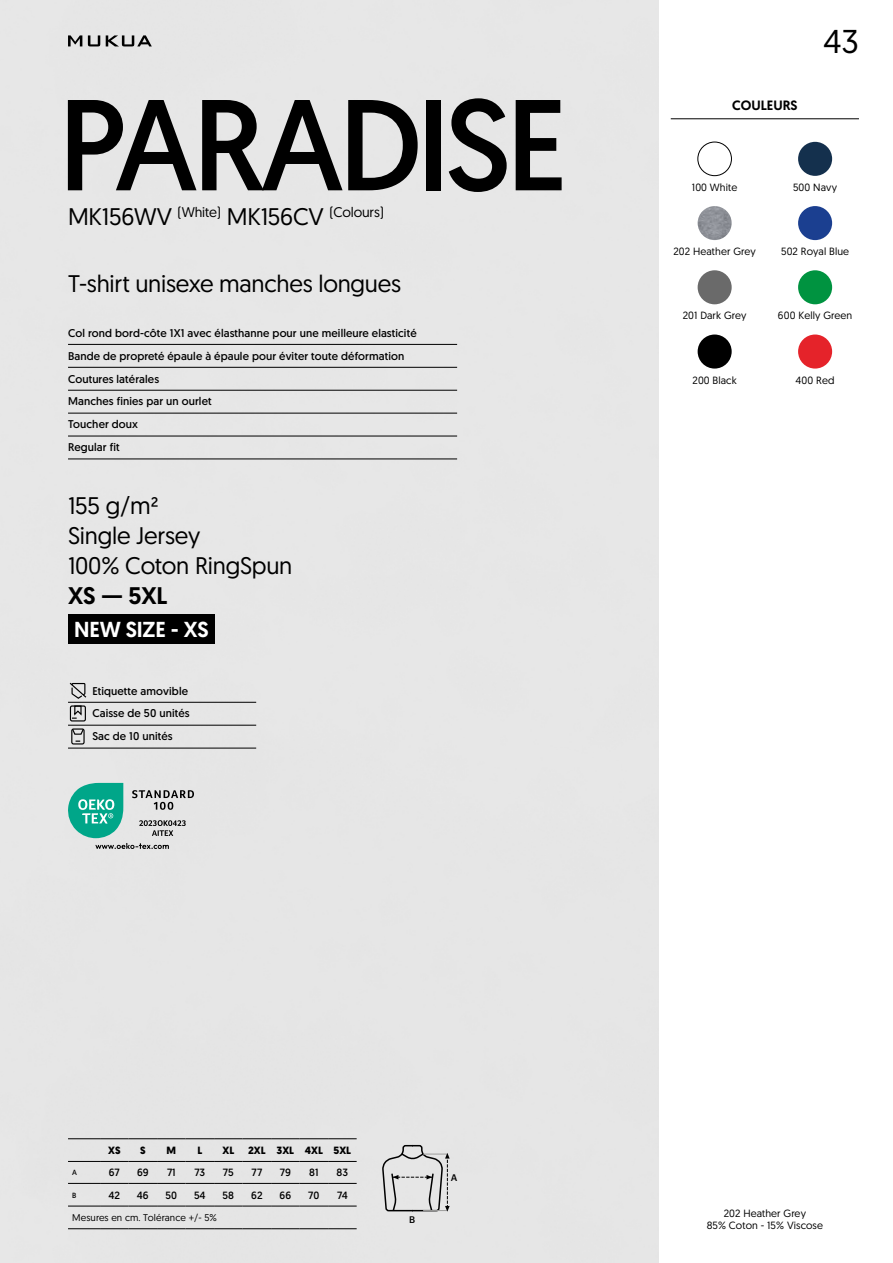
<style>
.page{position:relative;width:893px;height:1263px;background:#fff}
.page>*{position:absolute;margin:0;border:0;box-sizing:border-box;transform-origin:0 0}
.t1{font:129px "Geomanist";letter-spacing:-.04em;color:#000}
.t2{font:33px "Geomanist";color:#000}
.t3{font:24px/30px "Geomanist";letter-spacing:-.01em;color:#000}
.t4{font:500 24px "Geomanist";color:#000}
.t5{font:500 21.6px "Geomanist";letter-spacing:-.01em;color:#fff}
.t6{font:13.95px "Geomanist";letter-spacing:-.01em;color:#000}
.t7{font:500 13.5px "Geomanist";color:#000}
.t8{font:11.25px/23px "Geomanist";letter-spacing:.01em;color:#000}
.t9{font:10.5px/12px "Geomanist";letter-spacing:.01em;color:#000;text-align:center}
.t10{font:10.5px "Geomanist";color:#000}
.t11{font:700 10.5px "Geomanist";color:#000}
.t12{font:9.75px "Geomanist";letter-spacing:.01em;color:#000}
.t13{font:500 9.45px "Graphik";color:#000}
.t14{font:7.5px "Geomanist";color:#000}
.s1{font-size:24px}
</style>
<div class="page">
<div style="left:0;top:0;width:658px;height:1263px;background:#e6e6e6"></div>
<svg style="left:88px;top:35px;width:12px;height:11px"></svg>
<svg style="left:106px;top:35px;width:46px;height:11px"></svg>
<svg style="left:68px;top:35px;width:14px;height:11px"></svg>
<div style="left:698px;top:142px;width:34px;height:34px;border:1px solid #000;border-radius:50%"></div>
<div style="left:698px;top:334px;width:34px;height:35px;background:#000;border-radius:50%"></div>
<div style="left:698px;top:270px;width:34px;height:34px;background:#6a6a6a;border-radius:50%"></div>
<div style="left:798px;top:206px;width:34px;height:34px;background:#1b3f90;border-radius:50%"></div>
<div style="left:798px;top:270px;width:34px;height:34px;background:#009340;border-radius:50%"></div>
<div style="left:798px;top:334px;width:34px;height:35px;background:#e5232a;border-radius:50%"></div>
<div style="left:798px;top:142px;width:34px;height:34px;background:#14304d;border-radius:50%"></div>
<img style="left:698px;top:206px;width:34px;height:34px;border-radius:17px">
<svg style="left:381px;top:1144px;width:69px;height:68px;background:#c9c9c9"></svg>
<svg style="left:67px;top:783px;width:127px;height:66px;background:#98c4bd"></svg>
<div style="left:68px;top:614px;width:147px;height:30px;background:#000"></div>
<hr style="left:671px;top:119px;width:188px;height:1px;background:#000">
<hr style="left:68px;top:1183px;width:32px;height:1px;background:#000">
<hr style="left:68px;top:1138px;width:32px;height:1px;background:#000">
<svg style="left:100px;top:1138px;width:257px;height:1px"></svg>
<hr style="left:68px;top:1161px;width:32px;height:1px;background:#000">
<hr style="left:68px;top:1206px;width:32px;height:1px;background:#000">
<svg style="left:100px;top:1206px;width:257px;height:1px"></svg>
<hr style="left:68px;top:1228px;width:32px;height:1px;background:#000">
<svg style="left:100px;top:1228px;width:257px;height:1px"></svg>
<svg style="left:100px;top:1161px;width:257px;height:1px"></svg>
<svg style="left:100px;top:1183px;width:257px;height:1px"></svg>
<hr style="left:68px;top:344px;width:389px;height:1px;background:#000">
<hr style="left:68px;top:367px;width:389px;height:1px;background:#000">
<hr style="left:68px;top:390px;width:389px;height:1px;background:#000">
<hr style="left:68px;top:413px;width:389px;height:1px;background:#000">
<hr style="left:68px;top:436px;width:389px;height:1px;background:#000">
<hr style="left:68px;top:459px;width:389px;height:1px;background:#000">
<hr style="left:68px;top:702px;width:188px;height:1px;background:#000">
<hr style="left:68px;top:725px;width:188px;height:1px;background:#000">
<hr style="left:68px;top:748px;width:188px;height:1px;background:#000">
<div style="left:70px;top:705px;width:16px;height:16px;border:1px solid #000;border-radius:2px"></div>
<svg style="left:68px;top:681px;width:20px;height:38px"></svg>
<div style="left:71px;top:728px;width:14px;height:16px;border:1px solid #000;border-radius:2px"></div>
<svg style="left:71px;top:727px;width:14px;height:15px"></svg>
<h1 class="t1" style="left:58px;top:76px;width:511px">PARADISE</h1>
<p class="t6" style="left:68px;top:205px;width:317px"><span class="s1">MK156WV</span> (White) <span class="s1">MK156CV</span> (Colours)</p>
<h3 class="t3" style="left:68px;top:269px;width:335px">T-shirt unisexe manches longues</h3>
<p class="t8" style="left:68px;top:321px;width:350px">Col rond bord-côte 1X1 avec élasthanne pour une meilleure elasticité Bande de propreté épaule à épaule pour éviter toute déformation Coutures latérales<br>Manches finies par un ourlet<br>Toucher doux<br>Regular fit</p>
<h3 class="t3" style="left:68px;top:491px;width:226px">155 g/m²<br>Single Jersey<br>100% Coton RingSpun</h3>
<h3 class="t4" style="left:68px;top:585px;width:101px">XS — 5XL</h3>
<h3 class="t5" style="left:74px;top:620px;width:136px">NEW SIZE - XS</h3>
<p class="t8" style="left:92px;top:679px;width:99px">Etiquette amovible<br>Caisse de 50 unités<br>Sac de 10 unités</p>
<p class="t7" style="left:732px;top:99px;width:67px">COULEURS</p>
<h2 class="t2" style="left:823px;top:23px;width:37px">43</h2>
<p class="t9" style="left:692px;top:181px;width:47px">100 White</p>
<p class="t9" style="left:793px;top:181px;width:46px">500 Navy</p>
<p class="t9" style="left:673px;top:246px;width:84px">202 Heather Grey</p>
<p class="t9" style="left:781px;top:246px;width:70px">502 Royal Blue</p>
<p class="t9" style="left:683px;top:310px;width:65px">201 Dark Grey</p>
<p class="t9" style="left:778px;top:310px;width:76px">600 Kelly Green</p>
<p class="t9" style="left:692px;top:374px;width:46px">200 Black</p>
<p class="t9" style="left:796px;top:374px;width:40px">400 Red</p>
<p class="t11" style="left:108px;top:1146px;width:14px">XS</p>
<p class="t11" style="left:140px;top:1146px;width:7px">S</p>
<p class="t11" style="left:167px;top:1146px;width:11px">M</p>
<p class="t11" style="left:197px;top:1146px;width:6px">L</p>
<p class="t11" style="left:223px;top:1146px;width:13px">XL</p>
<p class="t11" style="left:248px;top:1146px;width:105px">2XL 3XL 4XL 5XL</p>
<p class="t14" style="left:72px;top:1168px;width:6px">A</p>
<p class="t10" style="left:109px;top:1167px;width:13px">67</p>
<p class="t10" style="left:137px;top:1167px;width:13px">69</p>
<p class="t10" style="left:167px;top:1167px;width:10px">71</p>
<p class="t10" style="left:194px;top:1167px;width:12px">73</p>
<p class="t10" style="left:223px;top:1167px;width:12px">75</p>
<p class="t10" style="left:251px;top:1167px;width:12px">77</p>
<p class="t10" style="left:280px;top:1167px;width:13px">79</p>
<p class="t10" style="left:309px;top:1167px;width:11px">81</p>
<p class="t10" style="left:337px;top:1167px;width:13px">83</p>
<p class="t14" style="left:72px;top:1191px;width:6px">B</p>
<p class="t10" style="left:109px;top:1189px;width:13px">42</p>
<p class="t10" style="left:137px;top:1189px;width:13px">46</p>
<p class="t10" style="left:166px;top:1189px;width:13px">50</p>
<p class="t10" style="left:194px;top:1189px;width:13px">54</p>
<p class="t10" style="left:223px;top:1189px;width:13px">58</p>
<p class="t10" style="left:251px;top:1189px;width:13px">62</p>
<p class="t10" style="left:280px;top:1189px;width:13px">66</p>
<p class="t10" style="left:308px;top:1189px;width:13px">70</p>
<p class="t10" style="left:337px;top:1189px;width:12px">74</p>
<p class="t12" style="left:72px;top:1212px;width:146px">Mesures en cm. Tolérance +/- 5%</p>
<p class="t13" style="left:409px;top:1214px;width:8px">B</p>
<p class="t13" style="left:451px;top:1172px;width:8px">A</p>
<p class="t9" style="left:707px;top:1207px;width:118px">202 Heather Grey<br>85% Coton - 15% Viscose</p>
</div>
